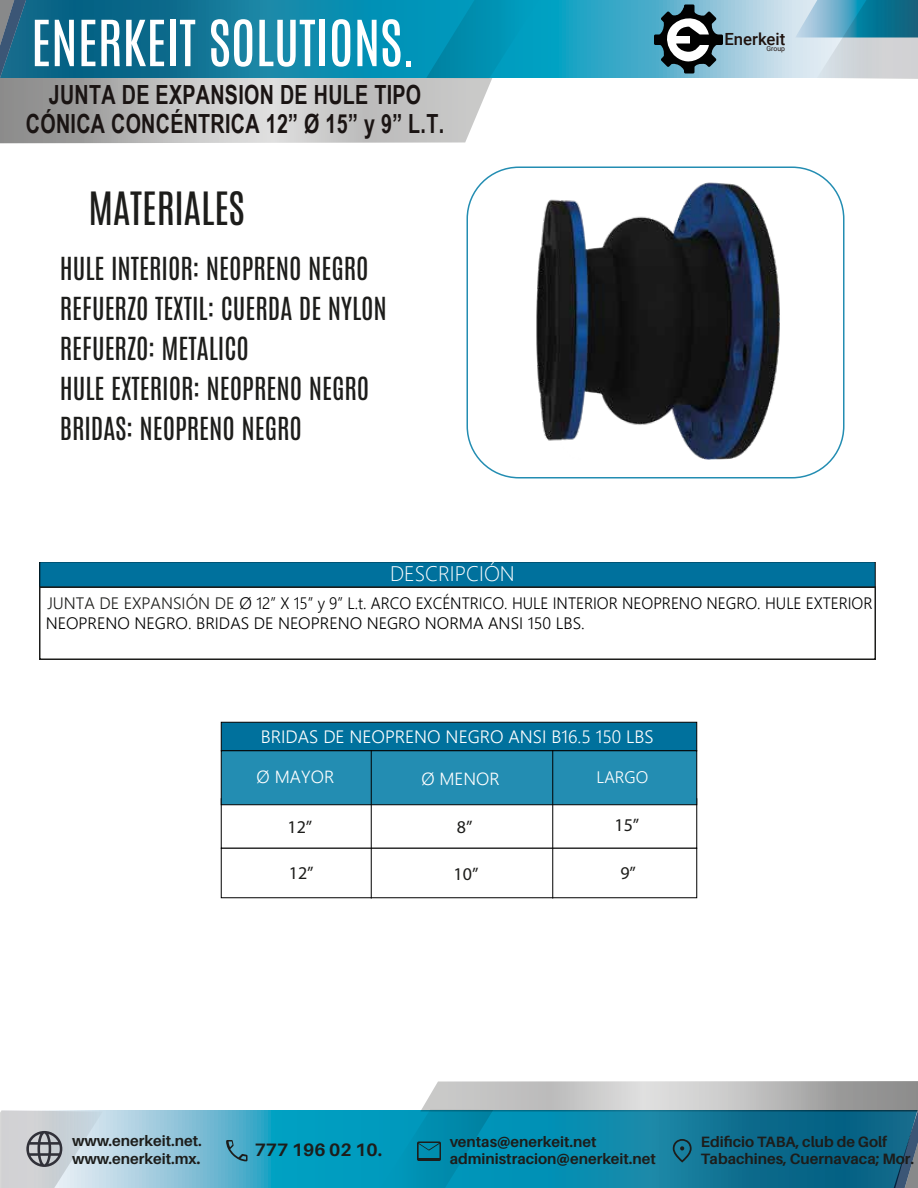
<style>
.page{position:relative;width:918px;height:1188px;background:#fff}
.page>*{position:absolute;margin:0;border:0;box-sizing:border-box;transform-origin:0 0}
.t1{font:54px "Antonio";color:#fff}
.t2{font:39px "Antonio";color:#1d1d1b}
.t3{font:27px/39.9px "Antonio";color:#1d1d1b}
.t4{font:700 26.4px/28.8px "Arial Narrow";letter-spacing:.015em;color:#1a1413;text-align:center;scale:.91 1}
.t5{font:300 21px "Segoe UI";color:#fff}
.t6{font:18px "Myriad Pro";color:#1d1d1b}
.t7{font:700 18px "Aileron";color:#1d1d1b}
.t8{font:300 17.85px "Segoe UI";color:#fff}
.t9{font:300 17.55px "Segoe UI";letter-spacing:.005em;color:#fff}
.t10{font:500 16.8px "Roboto";color:#1f120e}
.t11{font:300 16.65px "Segoe UI";color:#fff}
.t12{font:300 16.5px/20px "Segoe UI";color:#000}
.t13{font:700 15px/16.5px "Aileron";color:#1d1d1b}
.t14{font:6.9px "Roboto";color:#1f120e}
.s1{color:#1d1d1b}
.s2{font-size:16.5px}
</style>
<div class="page">
<svg style="left:0;top:78px;width:492px;height:65px;background:#bebebe"></svg>
<svg style="left:0;top:0;width:918px;height:78px;background:#3295b2"></svg>
<svg style="left:103px;top:1110px;width:250px;height:78px;background:#57b5d0"></svg>
<svg style="left:226px;top:1140px;width:22px;height:21px"></svg>
<svg style="left:353px;top:1081px;width:565px;height:107px;background:#3d92aa"></svg>
<div style="left:684px;top:4px;width:10px;height:70px;background:#010101"></div>
<div style="left:654px;top:34px;width:69px;height:11px;background:#010101"></div>
<svg style="left:657px;top:8px;width:63px;height:64px"></svg>
<div style="left:221px;top:848px;width:476px;height:50px;background:#fff;border:1px solid #000"></div>
<div style="left:221px;top:722px;width:476px;height:29px;background:#00719d;border:1px solid #000"></div>
<div style="left:221px;top:750px;width:476px;height:55px;background:#238db2;border:1px solid #000"></div>
<hr style="left:552px;top:750px;width:1px;height:148px;background:#000">
<hr style="left:371px;top:750px;width:1px;height:148px;background:#000">
<div style="left:467px;top:166px;width:378px;height:312px;border:2px solid #238db2;border-radius:52px"></div>
<div style="left:39px;top:562px;width:837px;height:24px;background:#00719d"></div>
<div style="left:39px;top:586px;width:837px;height:74px;border:2px solid #1d1d1b"></div>
<img style="left:536px;top:182px;width:244px;height:278px">
<svg style="left:0;top:1110px;width:103px;height:78px;background:#c4cbd0"></svg>
<h1 class="t1" style="left:31px;top:5px;width:387px">ENERKEIT SOLUTIONS.</h1>
<h3 class="t4" style="left:26px;top:79px;width:461px">JUNTA DE EXPANSION DE HULE TIPO<br>CÓNICA CONCÉNTRICA 12” Ø 15” y 9” L.T.</h3>
<h2 class="t2" style="left:88px;top:180px;width:158px">MATERIALES</h2>
<h3 class="t3" style="left:60px;top:249px;width:328px">HULE INTERIOR: NEOPRENO NEGRO<br>REFUERZO TEXTIL: CUERDA DE NYLON<br>REFUERZO: METALICO<br>HULE EXTERIOR: NEOPRENO NEGRO<br>BRIDAS: NEOPRENO NEGRO</h3>
<p class="t5" style="left:390px;top:554px;width:126px">DESCRIPCIÓN</p>
<p class="t10" style="left:724px;top:28px;width:63px">Enerkeit</p>
<p class="t14" style="left:767px;top:44px;width:20px">Group</p>
<p class="t12" style="left:46px;top:592px;width:828px"><span class="s1">JUNTA DE EXPANSIÓN DE</span> Ø 12” X 15” y 9” L.t. ARCO EXCÉNTRICO. HULE INTERIOR NEOPRENO NEGRO. HULE EXTERIOR<br>NEOPRENO NEGRO. BRIDAS DE NEOPRENO NEGRO NORMA ANSI 150 LBS.</p>
<p class="t8" style="left:261px;top:720px;width:394px">BRIDAS DE NEOPRENO NEGRO ANSI B16.5 150 LBS</p>
<p class="t9" style="left:257px;top:761px;width:79px">Ø MAYOR</p>
<p class="t9" style="left:421px;top:762px;width:80px">Ø MENOR</p>
<p class="t11" style="left:597px;top:762px;width:53px">LARGO</p>
<p class="t6" style="left:288px;top:816px;width:26px">12”</p>
<p class="t6" style="left:457px;top:816px;width:17px">8”</p>
<p class="t6" style="left:614px;top:814px;width:26px">15”</p>
<p class="t6" style="left:289px;top:862px;width:26px">12”</p>
<p class="t6" style="left:454px;top:863px;width:26px">10”</p>
<p class="t6" style="left:620px;top:862px;width:17px">9”</p>
<p class="t13" style="left:72px;top:1132px;width:131px;line-height:18px">www.enerkeit.net. www.enerkeit.mx<span class="s2">.</span></p>
<p class="t7" style="left:255px;top:1140px;width:129px">777 196 02 10.</p>
<p class="t13" style="left:450px;top:1134px;width:208px">ventas@enerkeit.net administracion@enerkeit.net</p>
<p class="t13" style="left:701px;top:1134px;width:215px">Edificio TABA, club de Golf<br>Tabachines, Cuernavaca; Mor.</p>
</div>
